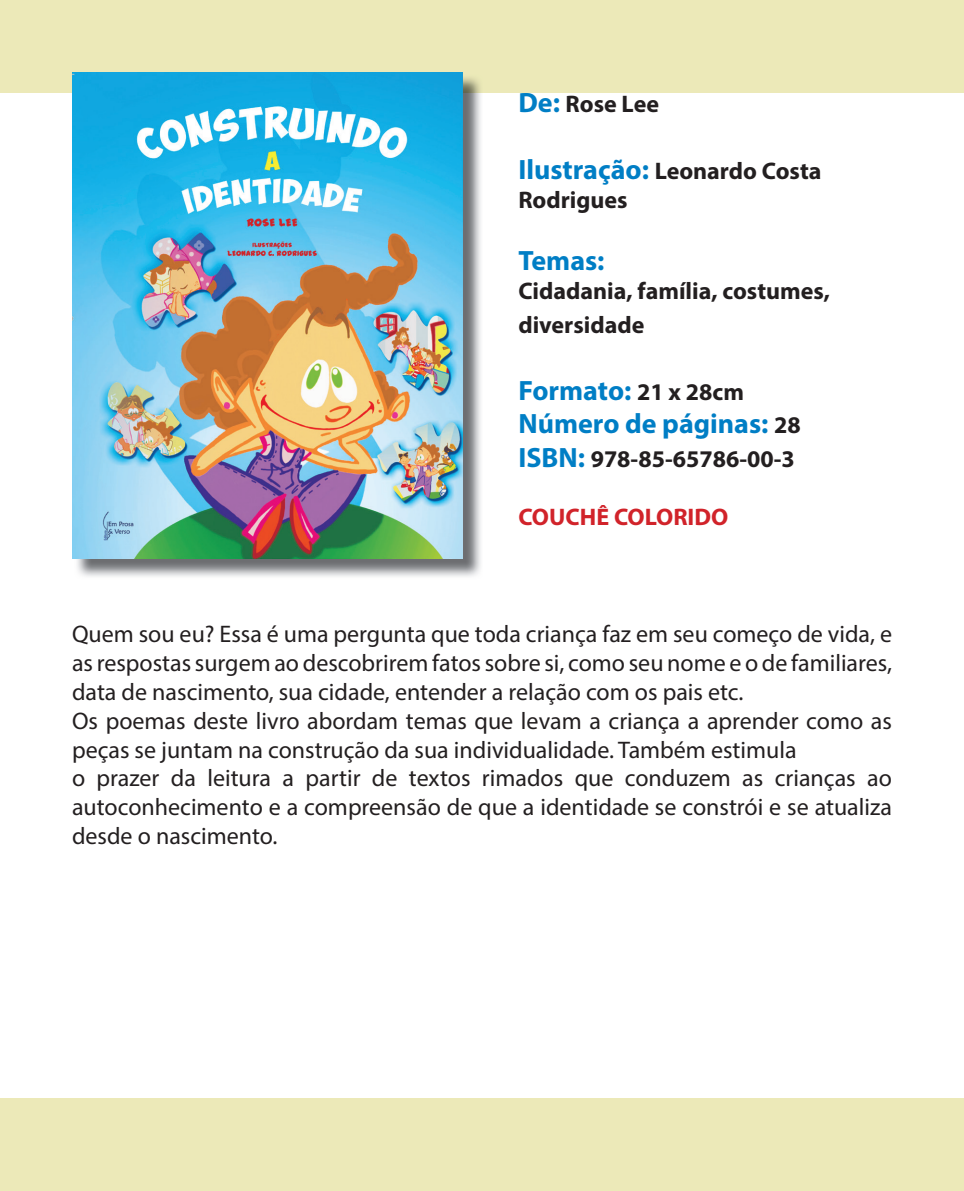
<style>
.page{position:relative;width:964px;height:1191px;background:#fff}
.page>*{position:absolute;margin:0;border:0;box-sizing:border-box;transform-origin:0 0}
.t1{font:700 28px/33.6px "Myriad Pro";color:#007ec5}
.t2{font:24px/28.8px "Myriad Pro";color:#231f20}
.t3{font:700 24px/28.8px "Myriad Pro";color:#231f20}
.t4{font:700 24px "Myriad Pro";color:#d1232a}
.s1{font-size:28px;color:#007ec5}
.s2{font-size:24px;color:#231f20}
</style>
<div class="page">
<div style="left:0;top:0;width:964px;height:93px;background:#ece9b8"></div>
<div style="left:0;top:1098px;width:964px;height:93px;background:#ece9b8"></div>
<img style="left:75px;top:75px;width:406px;height:502px">
<img style="left:72px;top:72px;width:390px;height:486px">
<p class="t3" style="left:518px;top:88px;width:142px"><span class="s1">De:</span> Rose Lee</p>
<p class="t3" style="left:518px;top:156px;width:305px"><span class="s1">Ilustração:</span> Leonardo Costa<br>Rodrigues</p>
<p class="t1" style="left:518px;top:243px;width:88px">Temas:</p>
<p class="t3" style="left:518px;top:273px;width:313px;line-height:33.6px">Cidadania, família, costumes, diversidade</p>
<p class="t1" style="left:518px;top:373px;width:284px">Formato: <span class="s2">21 x 28cm<br></span>Número de páginas: <span class="s2">28</span></p>
<p class="t3" style="left:518px;top:444px;width:278px"><span class="s1">ISBN:</span> 978-85-65786-00-3</p>
<p class="t4" style="left:518px;top:501px;width:211px">COUCHÊ COLORIDO</p>
<p class="t2" style="left:72px;top:619px;width:821px">Quem sou eu? Essa é uma pergunta que toda criança faz em seu começo de vida, e as respostas surgem ao descobrirem fatos sobre si, como seu nome e o de familiares, data de nascimento, sua cidade, entender a relação com os pais etc.<br>Os poemas deste livro abordam temas que levam a criança a aprender como as peças se juntam na construção da sua individualidade. Também estimula<br>o prazer da leitura a partir de textos rimados que conduzem as crianças ao autoconhecimento e a compreensão de que a identidade se constrói e se atualiza desde o nascimento.</p>
</div>
